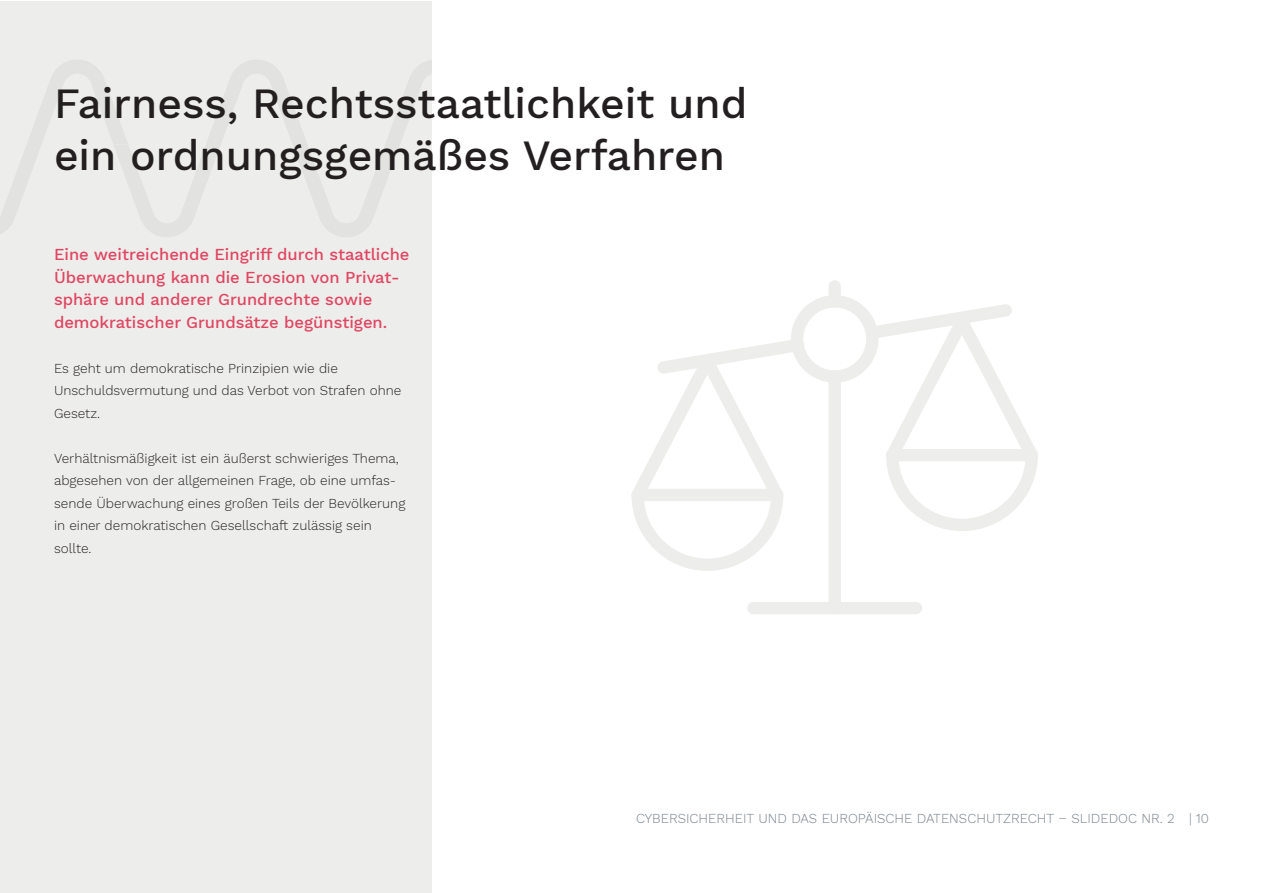
<style>
.page{position:relative;width:1263px;height:893px;background:#fff}
.page>*{position:absolute;margin:0;border:0;box-sizing:border-box;transform-origin:0 0}
.t1{font:500 42.45px/51.8px "Work Sans";color:#231f20}
.t2{font:500 16.5px/22.5px "Work Sans";color:#e04561}
.t3{font:300 13.5px/22.5px "Work Sans";color:#231f20}
.t4{font:300 13.5px "Work Sans";color:#79828a}
</style>
<div class="page">
<div style="left:0;top:2px;width:432px;height:891px;background:#ededeb"></div>
<svg style="left:0;top:60px;width:113px;height:174px"></svg>
<svg style="left:113px;top:60px;width:318px;height:177px"></svg>
<svg style="left:631px;top:296px;width:407px;height:275px"></svg>
<div style="left:828px;top:370px;width:13px;height:244px;background:#ededeb;border-radius:6px"></div>
<div style="left:828px;top:280px;width:13px;height:28px;background:#ededeb;border-radius:6px"></div>
<div style="left:747px;top:602px;width:175px;height:12px;background:#ededeb;border-radius:6px"></div>
<h1 class="t1" style="left:54px;top:80px;width:695px">Fairness, Rechtsstaatlichkeit und ein ordnungsgemäßes Verfahren</h1>
<p class="t2" style="left:54px;top:244px;width:357px">Eine weitreichende Eingriff durch staatliche Überwachung kann die Erosion von Privat&shy;sphäre und anderer Grundrechte sowie demokratischer Grundsätze begünstigen.</p>
<p class="t3" style="left:54px;top:357px;width:349px">Es geht um demokratische Prinzipien wie die<br>Unschuldsvermutung und das Verbot von Strafen ohne<br>Gesetz.</p>
<p class="t3" style="left:54px;top:447px;width:353px">Verhältnismäßigkeit ist ein äußerst schwieriges Thema, abgesehen von der allgemeinen Frage, ob eine umfas&shy;sende Überwachung eines großen Teils der Bevölkerung in einer demokratischen Gesellschaft zulässig sein sollte.</p>
<p class="t4" style="left:636px;top:810px;width:540px">CYBERSICHERHEIT UND DAS EUROPÄISCHE DATENSCHUTZRECHT – SLIDEDOC NR. 2</p>
<p class="t4" style="left:1189px;top:810px;width:21px">| 10</p>
</div>
